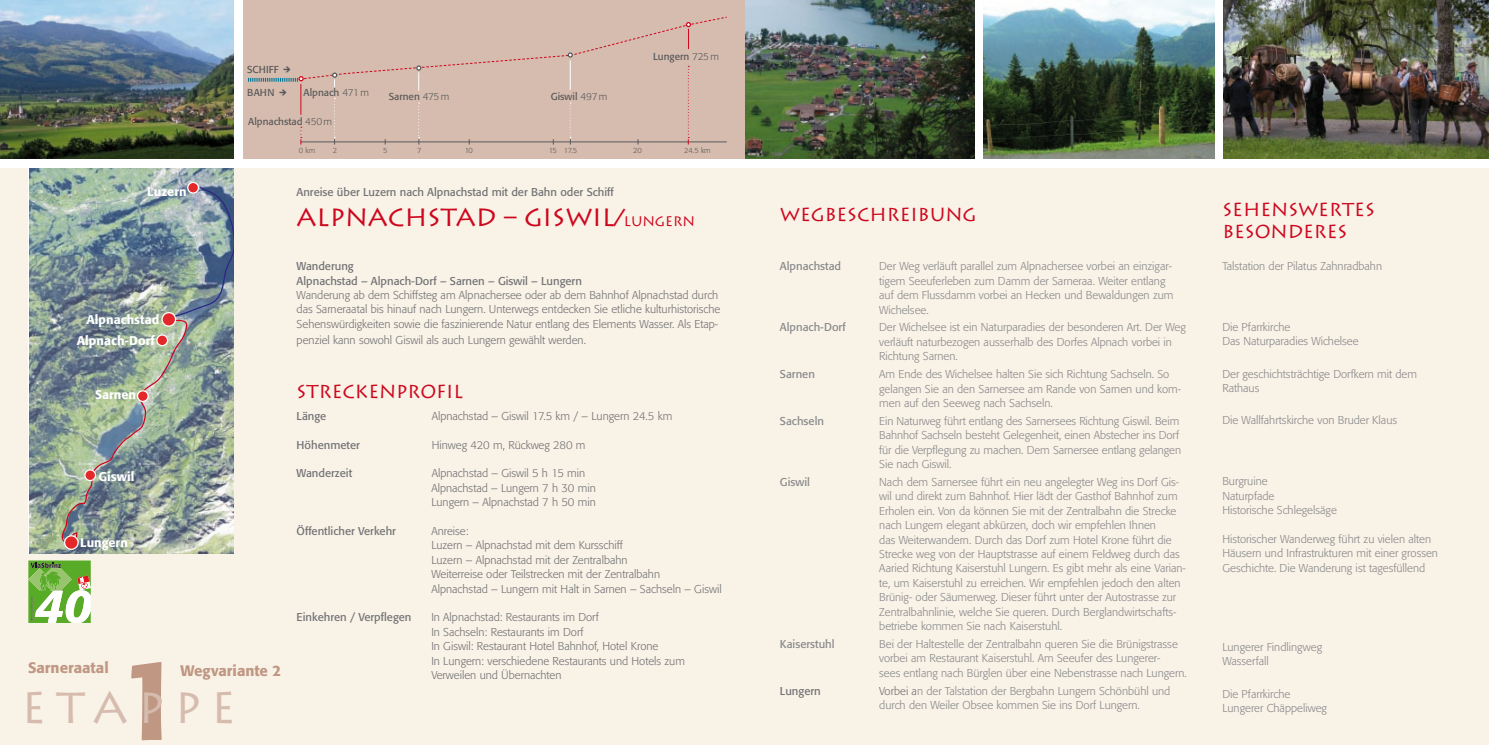
<style>
.page{position:relative;width:1489px;height:745px;background:#fff}
.page>*{position:absolute;margin:0;border:0;box-sizing:border-box;transform-origin:0 0}
.t1{font:500 112.5px "Formata";color:#bf9783}
.t2{font:43.75px "Lithos Pro";color:#d6bcae}
.t3{font:25px "Lithos Pro";color:#cd071e}
.t4{font:18.75px/22.5px "Lithos Pro";color:#cd071e}
.t5{font:500 15px "Formata";color:#bf9783}
.t6{font:500 12.5px/20.1px "Formata";color:#fff}
.t7{font:300 11.25px/14.4px "Formata";color:#87888a}
.t8{font:300 11.25px/14.4px "Formata";color:#707173}
.t9{font:11.25px/14.4px "Formata";color:#707173}
.t10{font:11.25px "Formata";color:#87888a}
.t11{font:10px "Formata";color:#58585a}
.t12{font:300 7.5px "Formata";letter-spacing:-.02em;color:#58585a}
.s1{font-family:"Communications P06"}
.s2{font-weight:300}
.s3{font-size:13.75px}
.s4{color:#707173}
</style>
<div class="page">
<div style="left:0;top:168px;width:1488px;height:576px;background:#f9f2e7"></div>
<img style="left:0;top:0;width:234px;height:159px">
<img style="left:983px;top:0;width:231px;height:159px">
<img style="left:1223px;top:0;width:265px;height:159px">
<img style="left:29px;top:168px;width:204px;height:385px">
<div style="left:64px;top:535px;width:15px;height:14px;border:1px solid #fff;border-radius:50%"></div>
<img style="left:61px;top:185px;width:172px;height:363px">
<div style="left:188px;top:182px;width:10px;height:11px;background:#e42729;border-radius:50%"></div>
<div style="left:187px;top:182px;width:12px;height:11px;border:1px solid #fff;border-radius:50%"></div>
<div style="left:162px;top:312px;width:13px;height:14px;background:#e42729;border-radius:50%"></div>
<div style="left:161px;top:312px;width:15px;height:14px;border:1px solid #fff;border-radius:50%"></div>
<hr style="left:28px;top:168px;width:1px;height:385px;background:#fff">
<svg style="left:28px;top:560px;width:63px;height:62px;background:#94c171"></svg>
<img style="left:744px;top:0;width:230px;height:159px">
<div style="left:243px;top:0;width:501px;height:159px;background:#d6bcae"></div>
<svg style="left:248px;top:16px;width:479px;height:128px"></svg>
<p class="t11" style="left:247px;top:63px;width:46px">SCHIFF <span class="s1">a</span></p>
<p class="t11" style="left:247px;top:86px;width:42px">BAHN <span class="s1">a</span></p>
<p class="t11" style="left:303px;top:86px;width:67px">Alpnach <span class="s2">471m</span></p>
<p class="t11" style="left:389px;top:90px;width:62px">Sarnen <span class="s2">475m</span></p>
<p class="t11" style="left:551px;top:90px;width:58px">Giswil <span class="s2">497m</span></p>
<p class="t11" style="left:248px;top:115px;width:85px">Alpnachstad <span class="s2">450m</span></p>
<p class="t11" style="left:653px;top:50px;width:67px">Lungern <span class="s2">725m</span></p>
<p class="t6" style="left:147px;top:181px;width:41px">Luzern</p>
<p class="t6" style="left:77px;top:310px;width:84px;text-indent:10px">Alpnachstad<br>Alpnach-Dorf</p>
<p class="t6" style="left:95px;top:384px;width:42px">Sarnen</p>
<p class="t6" style="left:98px;top:466px;width:37px">Giswil</p>
<p class="t6" style="left:80px;top:532px;width:49px">Lungern</p>
<h3 class="t5" style="left:28px;top:657px;width:82px">Sarneraatal</h3>
<h1 class="t1" style="left:118px;top:630px;width:67px">1</h1>
<h3 class="t5" style="left:180px;top:660px;width:102px">Wegvariante 2</h3>
<h2 class="t2" style="left:21px;top:681px;width:36px">ETAPPE</h2>
<p class="t12" style="left:299px;top:146px;width:18px">0 km</p>
<p class="t12" style="left:333px;top:146px;width:6px">2</p>
<p class="t12" style="left:383px;top:146px;width:6px">5</p>
<p class="t12" style="left:417px;top:146px;width:6px">7</p>
<p class="t12" style="left:465px;top:146px;width:10px">10</p>
<p class="t12" style="left:548px;top:146px;width:30px">15 17.5</p>
<p class="t12" style="left:633px;top:146px;width:10px">20</p>
<p class="t12" style="left:684px;top:146px;width:28px">24.5 km</p>
<p class="t9" style="left:296px;top:184px;width:319px">Anreise über Luzern nach Alpnachstad mit der Bahn oder Schiff</p>
<h3 class="t3" style="left:296px;top:203px;width:400px">AL PNACHSTAD – GISWIL/<span class="s3">LUNGERN</span></h3>
<p class="t9" style="left:296px;top:259px;width:287px">Wanderung<br>Alpnachstad – Alpnach-Dorf – Sarnen – Giswil – Lungern</p>
<p class="t8" style="left:296px;top:288px;width:425px">Wanderung ab dem Schiffsteg am Alpnachersee oder ab dem Bahnhof Alpnachstad durch das Sarneraatal bis hinauf nach Lungern. Unterwegs entdecken Sie etliche kulturhistorische<br>Sehenswürdigkeiten sowie die faszinierende Natur entlang des Elements Wasser. Als Etap-</p>
<p class="t8" style="left:296px;top:333px;width:291px">penziel kann sowohl Giswil als auch Lungern gewählt werden.</p>
<h3 class="t4" style="left:296px;top:380px;width:165px">STRECKENPROFIL</h3>
<p class="t9" style="left:296px;top:408px;width:31px">Länge</p>
<p class="t8" style="left:431px;top:408px;width:242px">Alpnachstad – Giswil 17.5 km / – Lungern 24.5 km</p>
<p class="t9" style="left:296px;top:437px;width:65px">Höhenmeter</p>
<p class="t8" style="left:431px;top:437px;width:155px">Hinweg 420 m, Rückweg 280 m</p>
<p class="t9" style="left:296px;top:466px;width:57px">Wanderzeit</p>
<p class="t8" style="left:431px;top:466px;width:166px">Alpnachstad – Giswil 5 h 15 min<br>Alpnachstad – Lungern 7 h 30 min<br>Lungern – Alpnachstad 7 h 50 min</p>
<p class="t9" style="left:296px;top:523px;width:101px">Öffentlicher Verkehr</p>
<p class="t8" style="left:431px;top:523px;width:292px">Anreise:<br>Luzern – Alpnachstad mit dem Kursschiff<br>Luzern – Alpnachstad mit der Zentralbahn<br>Weiterreise oder Teilstrecken mit der Zentralbahn<br>Alpnachstad – Lungern mit Halt in Sarnen – Sachseln – Giswil</p>
<p class="t9" style="left:296px;top:609px;width:116px">Einkehren / Verpflegen</p>
<p class="t8" style="left:431px;top:610px;width:255px">In Alpnachstad: Restaurants im Dorf<br>In Sachseln: Restaurants im Dorf<br>In Giswil: Restaurant Hotel Bahnhof, Hotel Krone<br>In Lungern: verschiedene Restaurants und Hotels zum Verweilen und Übernachten</p>
<h3 class="t4" style="left:780px;top:203px;width:198px">WEGBESCHREIBUNG</h3>
<p class="t10" style="left:780px;top:259px;width:63px">Alpnachstad</p>
<p class="t7" style="left:879px;top:259px;width:296px">Der Weg verläuft parallel zum Alpnachersee vorbei an einzigar&shy;tigem Seeuferleben zum Damm der Sarneraa. Weiter entlang auf dem Flussdamm vorbei an Hecken und Bewaldungen zum Wichelsee.</p>
<p class="t10" style="left:780px;top:320px;width:67px">Alpnach-Dorf</p>
<p class="t7" style="left:879px;top:320px;width:308px">Der Wichelsee ist ein Naturparadies der besonderen Art. Der Weg verläuft naturbezogen ausserhalb des Dorfes Alpnach vorbei in<br>Richtung Sarnen.</p>
<p class="t10" style="left:780px;top:367px;width:36px">Sarnen</p>
<p class="t7" style="left:879px;top:367px;width:303px">Am Ende des Wichelsee halten Sie sich Richtung Sachseln. So gelangen Sie an den Sarnersee am Rande von Sarnen und kom&shy;men auf den Seeweg nach Sachseln.</p>
<p class="t10" style="left:780px;top:414px;width:46px">Sachseln</p>
<p class="t7" style="left:879px;top:413px;width:303px">Ein Naturweg führt entlang des Sarnersees Richtung Giswil. Beim Bahnhof Sachseln besteht Gelegenheit, einen Abstecher ins Dorf für die Verpflegung zu machen. Dem Sarnersee entlang gelangen Sie nach Giswil.</p>
<p class="t10" style="left:780px;top:475px;width:32px">Giswil</p>
<p class="t7" style="left:879px;top:474px;width:308px">Nach dem Sarnersee führt ein neu angelegter Weg ins Dorf Gis&shy;wil und direkt zum Bahnhof. Hier lädt der Gasthof Bahnhof zum Erholen ein. Von da können Sie mit der Zentralbahn die Strecke nach Lungern elegant abkürzen, doch wir empfehlen Ihnen<br>das Weiterwandern. Durch das Dorf zum Hotel Krone führt die Strecke weg von der Hauptstrasse auf einem Feldweg durch das Aaried Richtung Kaiserstuhl Lungern. Es gibt mehr als eine Varian&shy;te, um Kaiserstuhl zu erreichen. Wir empfehlen jedoch den alten Brünig- oder Säumerweg. Dieser führt unter der Autostrasse zur Zentralbahnlinie, welche Sie queren. Durch Berglandwirtschafts&shy;betriebe kommen Sie nach Kaiserstuhl.</p>
<p class="t10" style="left:780px;top:636px;width:56px">Kaiserstuhl</p>
<p class="t7" style="left:879px;top:636px;width:309px">Bei der Haltestelle der Zentralbahn queren Sie die Brünigstrasse vorbei am Restaurant Kaiserstuhl. Am Seeufer des Lungerer-<br>sees entlang nach Bürglen über eine Nebenstrasse nach Lungern.</p>
<p class="t9" style="left:780px;top:683px;width:42px">Lungern</p>
<p class="t7" style="left:879px;top:683px;width:293px"><span class="s4">Vorbei a</span>n der Talstation der Bergbahn Lungern Schönbühl und durch den Weiler Obsee kommen Sie ins Dorf Lungern.</p>
<h3 class="t4" style="left:1222px;top:198px;width:151px">SEHENSWERTES<br>B ESONDERES</h3>
<p class="t7" style="left:1222px;top:258px;width:161px">Talstation der Pilatus Zahnradbahn</p>
<p class="t7" style="left:1222px;top:319px;width:138px">Die Pfarrkirche<br>Das Naturparadies Wichelsee</p>
<p class="t7" style="left:1222px;top:366px;width:196px">Der geschichtsträchtige Dorfkern mit dem<br>Rathaus</p>
<p class="t7" style="left:1222px;top:413px;width:176px">Die Wallfahrtskirche von Bruder Klaus</p>
<p class="t7" style="left:1222px;top:474px;width:116px">Burgruine<br>Naturpfade<br>Historische Schlegelsäge</p>
<p class="t7" style="left:1222px;top:531px;width:217px">Historischer Wanderweg führt zu vielen alten<br>Häusern und Infrastrukturen mit einer grossen<br>Geschichte. Die Wanderung ist tagesfüllend</p>
<p class="t7" style="left:1222px;top:639px;width:101px">Lungerer Findlingweg<br>Wasserfall</p>
<p class="t7" style="left:1222px;top:686px;width:106px">Die Pfarrkirche<br>Lungerer Chäppeliweg</p>
</div>
